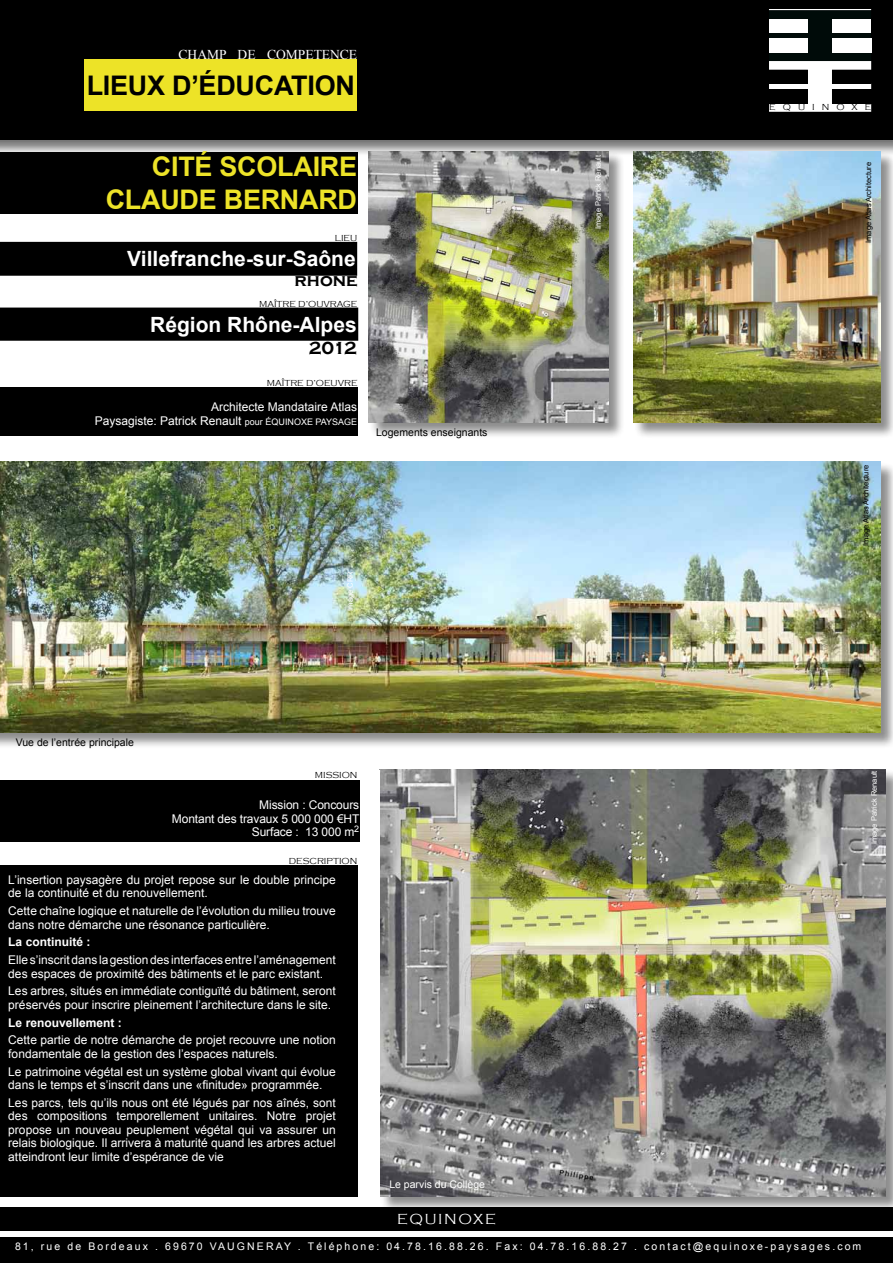
<style>
.page{position:relative;width:893px;height:1263px;background:#fff}
.page>*{position:absolute;margin:0;border:0;box-sizing:border-box;transform-origin:0 0}
.t1{font:700 27px/32.4px "Arial";letter-spacing:-.01em;color:#ede328;text-align:right}
.t2{font:700 27px "Arial";letter-spacing:-.01em;color:#000}
.t3{font:700 21px "Arial";color:#fff}
.t4{font:700 18px "Copperplate Gothic";color:#000}
.t5{font:300 15px "Copperplate Gothic";letter-spacing:.11em;color:#fff}
.t6{font:13.5px "Times New Roman";color:#fff}
.t7{font:12px/13.5px "Arial";color:#fff}
.t8{font:700 12px "Arial";color:#fff}
.t9{font:10.5px "Arial";letter-spacing:.2em;color:#fff}
.t10{font:10.5px "Arial";color:#000}
.t11{font:10.5px "Arial";color:#fff}
.t12{font:300 9px "Copperplate Gothic";color:#000}
.t13{font:9px "Times New Roman";color:#fff}
.t14{font:300 9px "Copperplate Gothic";letter-spacing:.785em;color:#000}
.t15{font:7.5px "Arial";color:#fff}
.t16{font:7.5px "Arial";color:#000}
.s1{font-size:9px}
</style>
<div class="page">
<div style="left:0;top:0;width:893px;height:157px;background:#000;opacity:.55"></div>
<div style="left:0;top:0;width:893px;height:139px;background:#000"></div>
<div style="left:0;top:1208px;width:893px;height:23px;background:#000"></div>
<svg style="left:769px;top:10px;width:102px;height:102px"></svg>
<div style="left:769px;top:70px;width:39px;height:14px;background:#000"></div>
<div style="left:769px;top:89px;width:39px;height:14px;background:#000"></div>
<div style="left:832px;top:70px;width:39px;height:14px;background:#000"></div>
<div style="left:832px;top:89px;width:39px;height:14px;background:#000"></div>
<div style="left:769px;top:19px;width:39px;height:14px;background:#fff"></div>
<div style="left:769px;top:38px;width:39px;height:14px;background:#fff"></div>
<div style="left:832px;top:19px;width:39px;height:14px;background:#fff"></div>
<div style="left:832px;top:38px;width:39px;height:14px;background:#fff"></div>
<hr style="left:769px;top:9px;width:102px;height:1px;background:#fff">
<div style="left:0;top:1237px;width:893px;height:26px;background:#000"></div>
<div style="left:380px;top:770px;width:513px;height:443px;background:#000;opacity:.45"></div>
<img style="left:380px;top:769px;width:506px;height:427px">
<div style="left:369px;top:152px;width:256px;height:287px;background:#000;opacity:.45"></div>
<img style="left:369px;top:151px;width:240px;height:271px">
<div style="left:0;top:462px;width:893px;height:287px;background:#000;opacity:.45"></div>
<img style="left:0;top:461px;width:880px;height:271px">
<div style="left:634px;top:152px;width:259px;height:287px;background:#000;opacity:.45"></div>
<img style="left:633px;top:151px;width:247px;height:271px">
<div style="left:0;top:152px;width:357px;height:61px;background:#000"></div>
<div style="left:0;top:387px;width:357px;height:49px;background:#000"></div>
<div style="left:0;top:865px;width:357px;height:332px;background:#000"></div>
<div style="left:0;top:242px;width:357px;height:34px;background:#000"></div>
<div style="left:0;top:781px;width:359px;height:61px;background:#000"></div>
<div style="left:0;top:308px;width:358px;height:33px;background:#000"></div>
<div style="left:85px;top:60px;width:272px;height:51px;background:#ede327"></div>
<p class="t6" style="left:179px;top:45px;width:180px">CHAMP DE COMPETENCE</p>
<h1 class="t2" style="left:87px;top:67px;width:270px">LIEUX D’ÉDUCATION</h1>
<h1 class="t1" style="left:106px;top:151px;width:253px">CITÉ SCOLAIRE<br>CLAUDE BERNARD</h1>
<p class="t12" style="left:335px;top:233px;width:24px">LIEU</p>
<h2 class="t3" style="left:127px;top:245px;width:230px">Villefranche-sur-Saône</h2>
<h3 class="t4" style="left:295px;top:270px;width:65px">rhône</h3>
<p class="t12" style="left:259px;top:299px;width:100px">MAÎTRE D’OUVRAGE</p>
<h2 class="t3" style="left:150px;top:310px;width:208px">Région Rhône-Alpes</h2>
<h3 class="t4" style="left:309px;top:338px;width:50px">2012</h3>
<p class="t12" style="left:267px;top:378px;width:92px">MAÎTRE D’OEUVRE</p>
<p class="t7" style="left:95px;top:399px;width:264px;line-height:14.4px;text-align:right">Architecte Mandataire Atlas<br>Paysagiste: Patrick Renault <span class="s1">pour ÉQUINOXE PAYSAGE</span></p>
<p class="t10" style="left:376px;top:425px;width:113px">Logements enseignants</p>
<p class="t15" style="left:345px;top:611px;width:41px;rotate:-90deg">Image CRR</p>
<p class="t10" style="left:16px;top:736px;width:120px">Vue de l’entrée principale</p>
<p class="t12" style="left:315px;top:770px;width:44px">MISSION</p>
<p class="t7" style="left:172px;top:798px;width:189px;text-align:right">Mission : Concours<br>Montant des travaux 5 000 000 €HT<br>Surface : 13 000 m<sup>2</sup></p>
<p class="t12" style="left:289px;top:856px;width:70px">DESCRIPTION</p>
<p class="t7" style="left:8px;top:873px;width:329px">L’insertion paysagère du projet repose sur le double principe de la continuité et du renouvellement.</p>
<p class="t7" style="left:8px;top:904px;width:329px">Cette chaîne logique et naturelle de l’évolution du milieu trouve dans notre démarche une résonance particulière.</p>
<p class="t8" style="left:8px;top:934px;width:84px">La continuité :</p>
<p class="t7" style="left:8px;top:953px;width:329px">Elle s’inscrit dans la gestion des interfaces entre l’aménagement des espaces de proximité des bâtiments et le parc existant.</p>
<p class="t7" style="left:8px;top:985px;width:329px">Les arbres, situés en immédiate contiguïté du bâtiment, seront préservés pour inscrire pleinement l’architecture dans le site.</p>
<p class="t8" style="left:8px;top:1014px;width:115px">Le renouvellement :</p>
<p class="t7" style="left:8px;top:1034px;width:329px">Cette partie de notre démarche de projet recouvre une notion fondamentale de la gestion des l’espaces naturels.</p>
<p class="t7" style="left:8px;top:1065px;width:329px">Le patrimoine végétal est un système global vivant qui évolue dans le temps et s’inscrit dans une «finitude» programmée.</p>
<p class="t7" style="left:8px;top:1096px;width:329px;text-align:justify">Les parcs, tels qu’ils nous ont été légués par nos aînés, sont des compositions temporellement unitaires. Notre projet propose un nouveau peuplement végétal qui va assurer un relais biologique. Il arrivera à maturité quand les arbres actuel atteindront leur limite d’espérance de vie</p>
<p class="t13" style="left:120px;top:960px;width:60px">DESCRIPTION</p>
<p class="t11" style="left:389px;top:1177px;width:97px">Le parvis du Collège</p>
<p class="t5" style="left:397px;top:1211px;width:100px">EQUINOXE</p>
<p class="t15" style="left:593px;top:229px;width:75px;rotate:-90deg">Image Patrick Renault</p>
<p class="t14" style="left:769px;top:102px;width:103px">EQUINOXE</p>
<p class="t16" style="left:864px;top:243px;width:82px;rotate:-90deg">Image Atlas Architecture</p>
<p class="t16" style="left:861px;top:546px;width:82px;rotate:-90deg">Image Atlas Architecture</p>
<p class="t15" style="left:869px;top:844px;width:75px;rotate:-90deg">Image Patrick Renault</p>
<p class="t9" style="left:15px;top:1239px;width:848px">81, rue de Bordeaux . 69670 VAUGNERAY . Téléphone: 04.78.16.88.26. Fax: 04.78.16.88.27 . contact@equinoxe-paysages.com</p>
</div>
